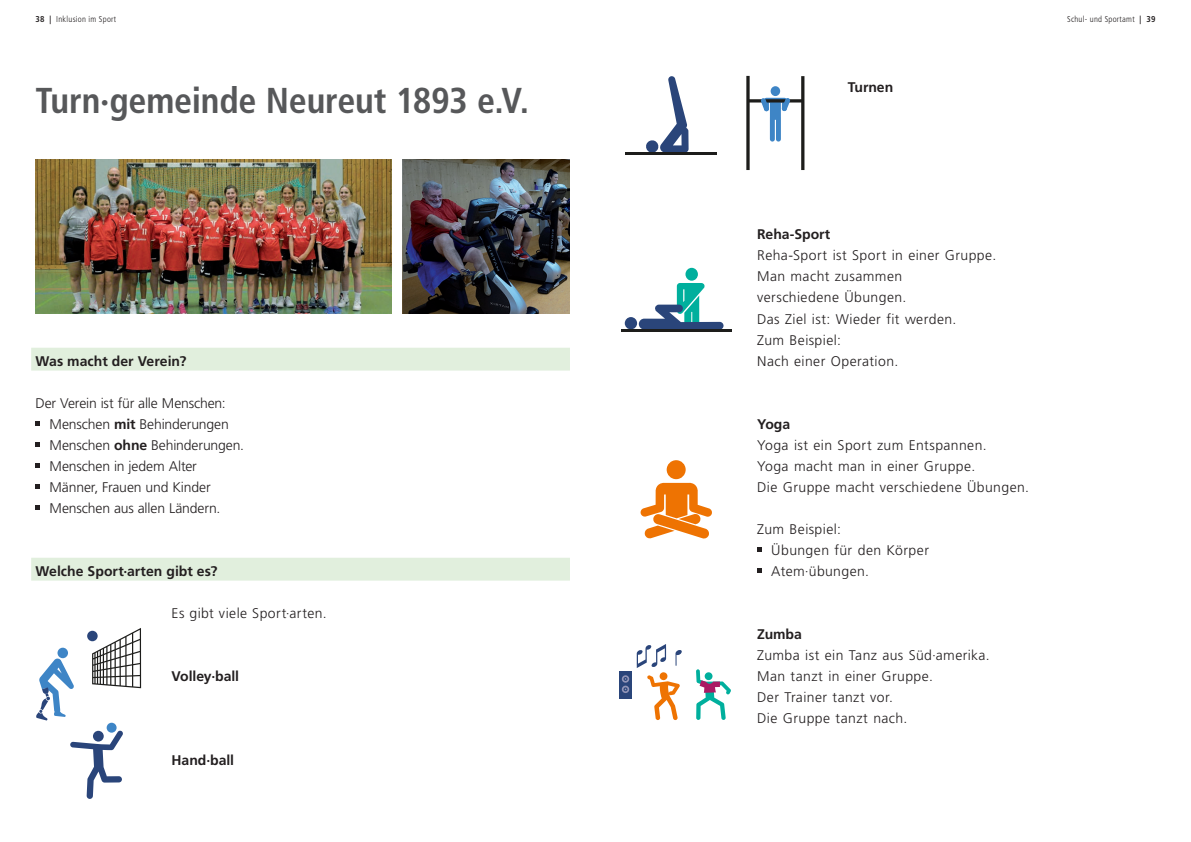
<style>
.page{position:relative;width:1191px;height:842px;background:#fff}
.page>*{position:absolute;margin:0;border:0;box-sizing:border-box;transform-origin:0 0}
.t1{font:700 condensed 36px "Frutiger LT Std";letter-spacing:-.005em;color:#57585a}
.t2{font:300 14px/21px "Frutiger LT Std";letter-spacing:.025em;color:#231f20}
.t3{font:300 14px/21px "Frutiger LT Std";letter-spacing:-.01em;color:#231f20}
.t4{font:700 14px "Frutiger LT Std";letter-spacing:-.005em;color:#231f20}
.t5{font:300 condensed 8.5px "Frutiger LT Std";letter-spacing:.03em;color:#231f20}
.s1{font-weight:700}
</style>
<div class="page">
<div style="left:31px;top:348px;width:539px;height:23px;background:#e1efdd"></div>
<div style="left:31px;top:558px;width:539px;height:23px;background:#e1efdd"></div>
<svg style="left:35px;top:421px;width:5px;height:5px"></svg>
<svg style="left:35px;top:442px;width:5px;height:5px"></svg>
<svg style="left:35px;top:463px;width:5px;height:5px"></svg>
<svg style="left:35px;top:484px;width:5px;height:5px"></svg>
<svg style="left:35px;top:505px;width:5px;height:5px"></svg>
<svg style="left:757px;top:547px;width:5px;height:5px"></svg>
<svg style="left:757px;top:568px;width:5px;height:5px"></svg>
<img style="left:35px;top:160px;width:356px;height:153px">
<img style="left:403px;top:160px;width:167px;height:153px">
<svg style="left:92px;top:628px;width:49px;height:60px"></svg>
<div style="left:57px;top:648px;width:11px;height:10px;background:#3e85c6;border-radius:50%"></div>
<svg style="left:36px;top:658px;width:38px;height:62px"></svg>
<div style="left:87px;top:631px;width:11px;height:10px;background:#2a457a;border-radius:50%"></div>
<svg style="left:70px;top:730px;width:53px;height:69px"></svg>
<div style="left:93px;top:731px;width:11px;height:10px;background:#2a457a;border-radius:50%"></div>
<div style="left:107px;top:723px;width:10px;height:10px;background:#3e85c6;border-radius:50%"></div>
<svg style="left:645px;top:76px;width:43px;height:77px"></svg>
<hr style="left:625px;top:153px;width:91px;height:2px;background:#1d1d1b">
<svg style="left:746px;top:76px;width:58px;height:94px"></svg>
<div style="left:685px;top:268px;width:13px;height:13px;background:#00af9d;border-radius:50%"></div>
<svg style="left:639px;top:283px;width:84px;height:46px"></svg>
<div style="left:625px;top:317px;width:12px;height:12px;background:#2a457a;border-radius:50%"></div>
<hr style="left:621px;top:329px;width:110px;height:3px;background:#1d1d1b">
<svg style="left:640px;top:483px;width:72px;height:56px"></svg>
<div style="left:666px;top:460px;width:19px;height:19px;background:#ee7302;border-radius:50%"></div>
<svg style="left:696px;top:669px;width:35px;height:51px"></svg>
<svg style="left:637px;top:644px;width:45px;height:76px"></svg>
<div style="left:619px;top:671px;width:13px;height:28px;background:#2a457a"></div>
<div style="left:622px;top:675px;width:7px;height:8px;background:#9295b7;border-radius:50%"></div>
<svg style="left:622px;top:686px;width:7px;height:7px"></svg>
<svg style="left:623px;top:687px;width:4px;height:4px"></svg>
<svg style="left:623px;top:677px;width:4px;height:4px"></svg>
<p class="t5" style="left:35px;top:14px;width:82px"><span class="s1">38 |</span> Inklusion im Sport</p>
<p class="t5" style="left:1067px;top:14px;width:90px">Schul- und Sportamt <span class="s1">| 39</span></p>
<h1 class="t1" style="left:35px;top:80px;width:495px">Turn·gemeinde Neureut 1893 e.V.</h1>
<p class="t4" style="left:35px;top:352px;width:152px">Was macht der Verein?</p>
<p class="t3" style="left:50px;top:392px;width:196px;text-indent:-14px">Der Verein ist für alle Menschen:<br>Menschen <span class="s1">mit</span> Behinderungen<br>Menschen <span class="s1">ohne</span> Behinderungen.<br>Menschen in jedem Alter<br>Männer, Frauen und Kinder<br>Menschen aus allen Ländern.</p>
<p class="t4" style="left:35px;top:562px;width:183px">Welche Sport·arten gibt es?</p>
<p class="t2" style="left:172px;top:602px;width:157px">Es gibt viele Sport·arten.</p>
<p class="t4" style="left:172px;top:667px;width:69px">Volley·ball</p>
<p class="t4" style="left:172px;top:751px;width:64px">Hand·ball</p>
<p class="t4" style="left:848px;top:79px;width:47px">Turnen</p>
<p class="t4" style="left:757px;top:226px;width:75px">Reha-Sport</p>
<p class="t2" style="left:757px;top:245px;width:241px">Reha-Sport ist Sport in einer Gruppe.<br>Man macht zusammen<br>verschiedene Übungen.<br>Das Ziel ist: Wieder fit werden.<br>Zum Beispiel:<br>Nach einer Operation.</p>
<p class="t4" style="left:757px;top:415px;width:35px">Yoga</p>
<p class="t2" style="left:757px;top:434px;width:273px">Yoga ist ein Sport zum Entspannen.<br>Yoga macht man in einer Gruppe.<br>Die Gruppe macht verschiedene Übungen.</p>
<p class="t2" style="left:771px;top:518px;width:159px;text-indent:-14px">Zum Beispiel:<br>Übungen für den Körper<br>Atem·übungen.</p>
<p class="t4" style="left:757px;top:625px;width:46px">Zumba</p>
<p class="t2" style="left:757px;top:644px;width:234px">Zumba ist ein Tanz aus Süd·amerika.<br>Man tanzt in einer Gruppe.<br>Der Trainer tanzt vor.<br>Die Gruppe tanzt nach.</p>
</div>
